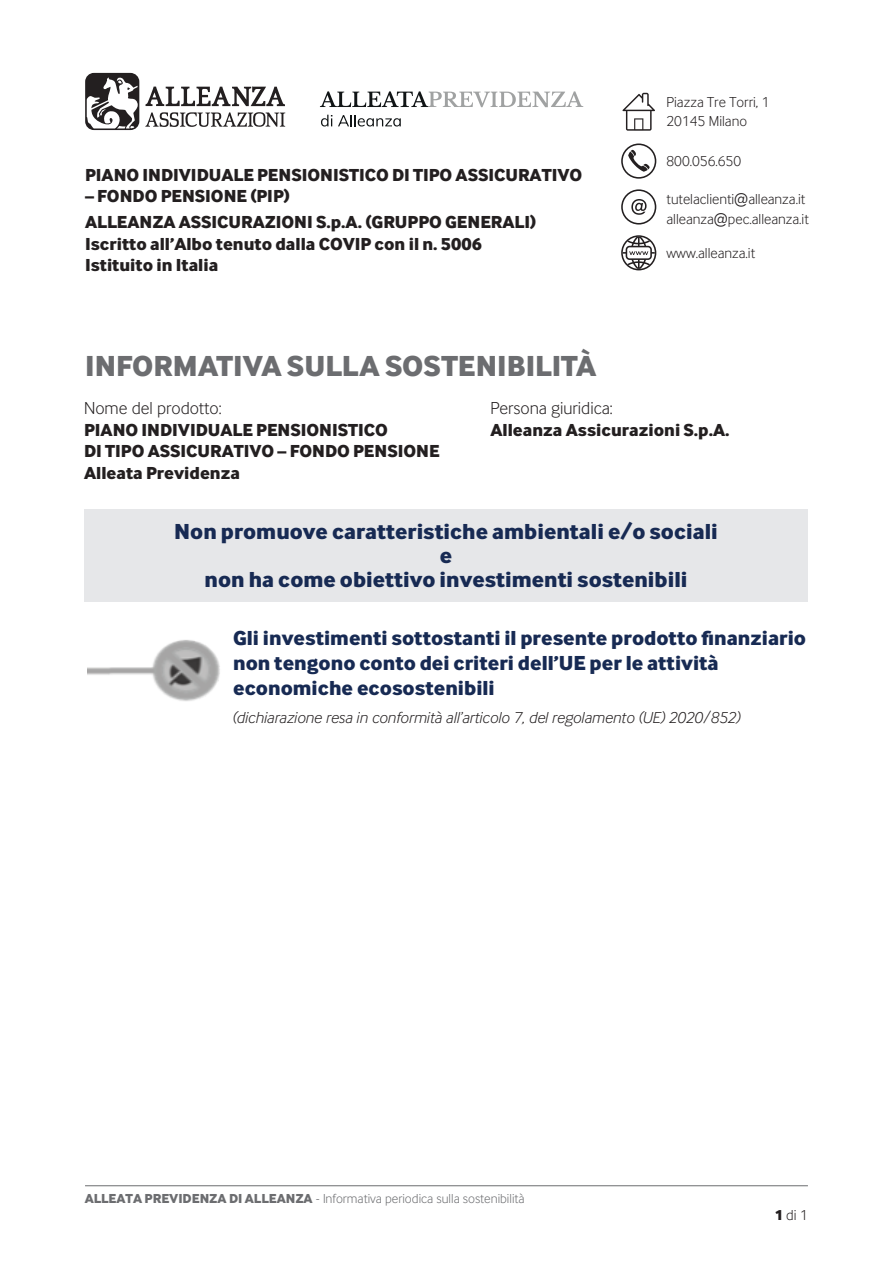
<style>
.page{position:relative;width:893px;height:1263px;background:#fff}
.page>*{position:absolute;margin:0;border:0;box-sizing:border-box;transform-origin:0 0}
.t1{font:700 30px "Inter Face Da Ma Lt";color:#6c6d70}
.t2{font:700 22.5px/24px "Inter Face Da Ma Lt";color:#172a53;text-align:center}
.t3{font:700 21px/25.2px "Inter Face Da Ma Lt";color:#172a53}
.t4{font:700 18px/21.6px "Inter Face Da Ma Lt";color:#231f20}
.t5{font:18px "Inter Face Da Ma Lt";color:#231f20}
.t6{font:italic 16.5px "Inter Face Da Ma Lt";color:#231f20}
.t7{font:15px/19.5px "Inter Face Da Ma Lt";color:#231f20}
.t8{font:13.5px "Inter Face Da Ma Lt";color:#6c6d70}
.s1{font-family:"Muli"}
.s2{font-weight:700}
</style>
<div class="page">
<hr style="left:85px;top:1185px;width:723px;height:1px;background:#6c6d70">
<div style="left:85px;top:509px;width:723px;height:92px;background:#e6e7e9"></div>
<img style="left:88px;top:640px;width:132px;height:61px">
<svg style="left:622px;top:93px;width:33px;height:38px"></svg>
<svg style="left:622px;top:144px;width:34px;height:34px"></svg>
<div style="left:621px;top:143px;width:35px;height:36px;border:2px solid #231f20;border-radius:50%"></div>
<svg style="left:628px;top:150px;width:22px;height:22px"></svg>
<div style="left:621px;top:189px;width:35px;height:36px;border:2px solid #231f20;border-radius:50%"></div>
<svg style="left:631px;top:199px;width:16px;height:16px"></svg>
<div style="left:621px;top:235px;width:35px;height:35px;border:2px solid #231f20;border-radius:50%"></div>
<svg style="left:623px;top:237px;width:32px;height:32px"></svg>
<svg style="left:320px;top:91px;width:263px;height:16px"></svg>
<svg style="left:321px;top:115px;width:11px;height:11px"></svg>
<svg style="left:338px;top:115px;width:63px;height:11px"></svg>
<svg style="left:145px;top:112px;width:140px;height:15px"></svg>
<svg style="left:146px;top:86px;width:139px;height:20px"></svg>
<svg style="left:85px;top:73px;width:54px;height:57px"></svg>
<svg style="left:87px;top:77px;width:51px;height:51px"></svg>
<p class="t4" style="left:85px;top:163px;width:499px">PIANO INDIVIDUALE PENSIONISTICO DI TIPO ASSICURATIVO</p>
<p class="t4" style="left:85px;top:183px;width:453px;line-height:25.8px">– FONDO PENSIONE (PIP)<br>ALLEANZA ASSICURAZIONI S.p.A. (GRUPPO GENERALI)</p>
<p class="t4" style="left:85px;top:232px;width:399px">Iscritto all’Albo tenuto dalla COVIP con il n. 5006<br>Istituito in Italia</p>
<h1 class="t1" style="left:85px;top:348px;width:513px">INFORMATIVA SULLA SOSTENIBILITÀ</h1>
<p class="t7" style="left:666px;top:92px;width:105px">Piazza Tre Torri, 1<br>20145 Milano</p>
<p class="t7" style="left:666px;top:151px;width:76px">800.056.650</p>
<p class="t7" style="left:666px;top:190px;width:144px">tutelaclienti<span class="s1">@</span>alleanza.it alleanza<span class="s1">@</span>pec.alleanza.it</p>
<p class="t7" style="left:666px;top:243px;width:90px">www.alleanza.it</p>
<p class="t5" style="left:84px;top:398px;width:139px">Nome del prodotto:</p>
<p class="t4" style="left:84px;top:418px;width:357px">PIANO INDIVIDUALE PENSIONISTICO<br>DI TIPO ASSICURATIVO – FONDO PENSIONE<br>Alleata Previdenza</p>
<p class="t5" style="left:490px;top:398px;width:124px">Persona giuridica:</p>
<p class="t4" style="left:490px;top:418px;width:241px">Alleanza Assicurazioni S.p.A.</p>
<p class="t2" style="left:174px;top:519px;width:545px">Non promuove caratteristiche ambientali e/o sociali e<br>non ha come obiettivo investimenti sostenibili</p>
<p class="t3" style="left:233px;top:625px;width:575px">Gli investimenti sottostanti il presente prodotto finanziario non tengono conto dei criteri dell’UE per le attività economiche ecosostenibili</p>
<p class="t6" style="left:233px;top:709px;width:509px">(dichiarazione resa in conformità all’articolo 7, del regolamento (UE) 2020/852)</p>
<p class="t8" style="left:85px;top:1190px;width:441px"><span class="s2">ALLEATA PREVIDENZA DI ALLEANZA</span> - Informativa periodica sulla sostenibilità</p>
<p class="t7" style="left:775px;top:1205px;width:34px"><span class="s2">1</span> di 1</p>
</div>
